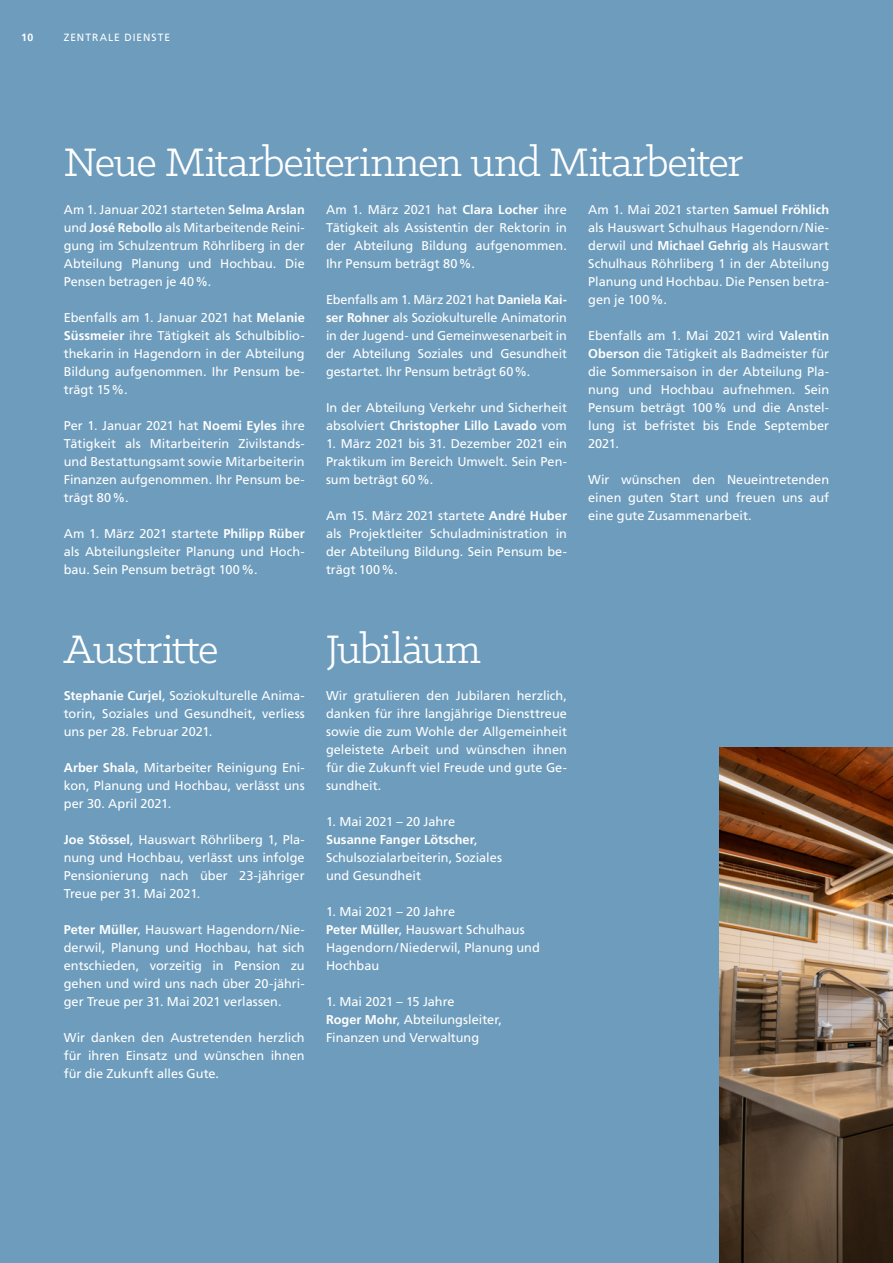
<style>
.page{position:relative;width:893px;height:1263px;background:#6d9cbd}
.page>*{position:absolute;margin:0;border:0;box-sizing:border-box;transform-origin:0 0}
.HD_Gemeinde_Titel_30{font:45px "Klinic Slab";letter-spacing:-.03em;color:#fff}
.HD_Grundtext{font:12.75px/18px "Frutiger LT Std";color:#fff;text-align:justify}
.t1{font:10.5px "Frutiger LT Std";color:#fff}
.t2{font:700 10.5px "Frutiger LT Std";color:#fff}
.s1{font-weight:700}
</style>
<div class="page">
<img style="left:719px;top:748px;width:174px;height:515px">
<p class="t2" style="left:21px;top:32px;width:13px">10</p>
<p class="t1" style="left:64px;top:32px;width:15px">Zentrale</p>
<p class="t1" style="left:124px;top:32px;width:16px">Dienste</p>
<p class="HD_Gemeinde_Titel_30" style="left:64px;top:134px;width:681px">Neue Mitarbeiterinnen und Mitarbeiter</p>
<p class="HD_Grundtext" style="left:64px;top:201px;width:242px">Am 1. Januar 2021 starteten <span class="s1">Selma Arslan </span>und <span class="s1">José Rebollo</span> als Mitarbeitende Reini&shy;gung im Schulzentrum Röhrliberg in der Abteilung Planung und Hochbau. Die Pensen betragen je 40%.</p>
<p class="HD_Grundtext" style="left:64px;top:309px;width:242px">Ebenfalls am 1. Januar 2021 hat <span class="s1">Melanie Süssmeier</span> ihre Tätigkeit als Schulbiblio&shy;thekarin in Hagendorn in der Abteilung Bildung aufgenommen. Ihr Pensum be&shy;trägt 15%.</p>
<p class="HD_Grundtext" style="left:64px;top:417px;width:242px">Per 1. Januar 2021 hat <span class="s1">Noemi Eyles</span> ihre Tätigkeit als Mitarbeiterin Zivilstands&shy;und Bestattungsamt sowie Mitarbeiterin Finanzen aufgenommen. Ihr Pensum be&shy;trägt 80%.</p>
<p class="HD_Grundtext" style="left:64px;top:525px;width:242px">Am 1. März 2021 startete <span class="s1">Philipp Rüber </span>als Abteilungsleiter Planung und Hoch&shy;bau. Sein Pensum beträgt 100%.</p>
<p class="HD_Grundtext" style="left:326px;top:201px;width:242px">Am 1. März 2021 hat <span class="s1">Clara Locher</span> ihre Tätigkeit als Assistentin der Rektorin in der Abteilung Bildung aufgenommen.<br>Ihr Pensum beträgt 80%.</p>
<p class="HD_Grundtext" style="left:326px;top:291px;width:242px">Ebenfalls am 1. März 2021 hat <span class="s1">Daniela Kai&shy;ser Rohner</span> als Soziokulturelle Animatorin in der Jugend- und Gemeinwesenarbeit in der Abteilung Soziales und Gesundheit gestartet. Ihr Pensum beträgt 60%.</p>
<p class="HD_Grundtext" style="left:326px;top:399px;width:242px">In der Abteilung Verkehr und Sicherheit absolviert <span class="s1">Christopher Lillo Lavado</span> vom</p>
<p class="HD_Grundtext" style="left:326px;top:435px;width:242px">1. März 2021 bis 31. Dezember 2021 ein Praktikum im Bereich Umwelt. Sein Pen&shy;sum beträgt 60%.</p>
<p class="HD_Grundtext" style="left:326px;top:507px;width:242px">Am 15. März 2021 startete <span class="s1">André Huber </span>als Projektleiter Schuladministration in der Abteilung Bildung. Sein Pensum be&shy;trägt 100%.</p>
<p class="HD_Grundtext" style="left:588px;top:201px;width:242px">Am 1. Mai 2021 starten <span class="s1">Samuel Fröhlich </span>als Hauswart Schulhaus Hagendorn/Nie&shy;derwil und <span class="s1">Michael Gehrig</span> als Hauswart Schulhaus Röhrliberg 1 in der Abteilung Planung und Hochbau. Die Pensen betra&shy;gen je 100%.</p>
<p class="HD_Grundtext" style="left:588px;top:327px;width:242px">Ebenfalls am 1. Mai 2021 wird <span class="s1">Valentin Oberson</span> die Tätigkeit als Badmeister für die Sommersaison in der Abteilung Pla&shy;nung und Hochbau aufnehmen. Sein Pensum beträgt 100% und die Anstel&shy;lung ist befristet bis Ende September 2021.</p>
<p class="HD_Grundtext" style="left:588px;top:471px;width:242px">Wir wünschen den Neueintretenden einen guten Start und freuen uns auf eine gute Zusammenarbeit.</p>
<p class="HD_Gemeinde_Titel_30" style="left:64px;top:620px;width:156px">Austritte</p>
<p class="HD_Grundtext" style="left:64px;top:687px;width:242px"><span class="s1">Stephanie Curjel</span>, Soziokulturelle Anima&shy;torin, Soziales und Gesundheit, verliess uns per 28. Februar 2021.</p>
<p class="HD_Grundtext" style="left:64px;top:759px;width:242px"><span class="s1">Arber Shala</span>, Mitarbeiter Reinigung Eni&shy;kon, Planung und Hochbau, verlässt uns per 30. April 2021.</p>
<p class="HD_Grundtext" style="left:64px;top:831px;width:242px"><span class="s1">Joe Stössel</span>, Hauswart Röhrliberg 1, Pla&shy;nung und Hochbau, verlässt uns infolge Pensionierung nach über 23-jähriger Treue per 31. Mai 2021.</p>
<p class="HD_Grundtext" style="left:64px;top:921px;width:242px"><span class="s1">Peter Müller</span>, Hauswart Hagendorn/Nie&shy;derwil, Planung und Hochbau, hat sich entschieden, vorzeitig in Pension zu gehen und wird uns nach über 20-jähri&shy;ger Treue per 31. Mai 2021 verlassen.</p>
<p class="HD_Grundtext" style="left:64px;top:1029px;width:242px">Wir danken den Austretenden herzlich für ihren Einsatz und wünschen ihnen für die Zukunft alles Gute.</p>
<p class="HD_Gemeinde_Titel_30" style="left:326px;top:620px;width:157px">Jubiläum</p>
<p class="HD_Grundtext" style="left:326px;top:687px;width:242px">Wir gratulieren den Jubilaren herzlich, danken für ihre langjährige Diensttreue sowie die zum Wohle der Allgemeinheit geleistete Arbeit und wünschen ihnen für die Zukunft viel Freude und gute Ge&shy;sundheit.</p>
<p class="HD_Grundtext" style="left:326px;top:813px;width:131px">1. Mai 2021 – 20 Jahre</p>
<p class="HD_Grundtext" style="left:326px;top:831px;width:177px;text-align:left"><span class="s1">Susanne Fanger Lötscher</span>,<br>Schulsozialarbeiterin, Soziales und Gesundheit</p>
<p class="HD_Grundtext" style="left:326px;top:903px;width:131px">1. Mai 2021 – 20 Jahre</p>
<p class="HD_Grundtext" style="left:326px;top:921px;width:215px;text-align:left"><span class="s1">Peter Müller</span>, Hauswart Schulhaus<br>Hagendorn/Niederwil, Planung und<br>Hochbau</p>
<p class="HD_Grundtext" style="left:326px;top:993px;width:130px">1. Mai 2021 – 15 Jahre</p>
<p class="HD_Grundtext" style="left:326px;top:1011px;width:178px"><span class="s1">Roger Mohr</span>, Abteilungsleiter,<br>Finanzen und Verwaltung</p>
</div>
